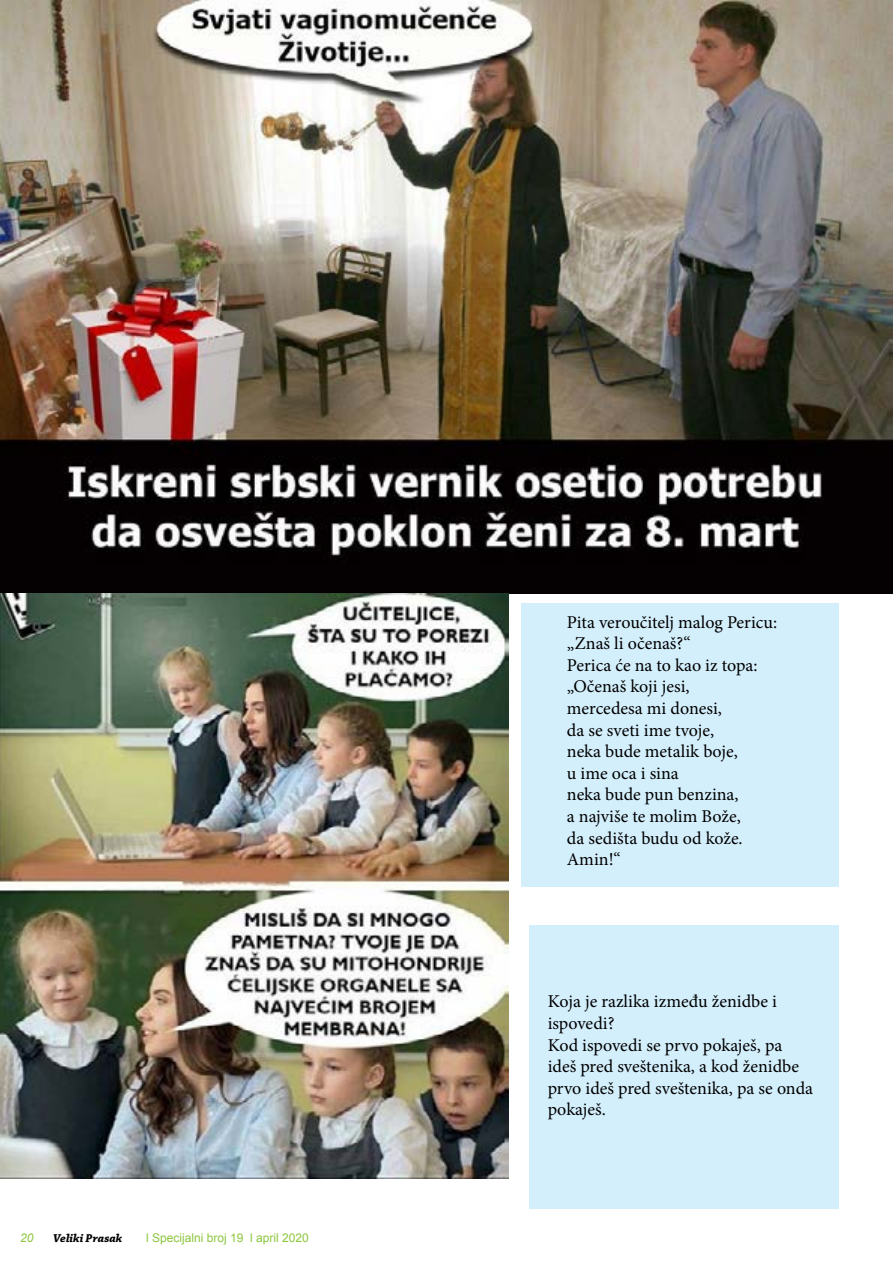
<style>
.page{position:relative;width:893px;height:1263px;background:#fff}
.page>*{position:absolute;margin:0;border:0;box-sizing:border-box;transform-origin:0 0}
.t1{font:18px/21.6px "Minion Pro";color:#000}
.t2{font:12px "Arial";color:#8dc63f}
.t3{font:italic 700 12px "Chaparral Pro";color:#000}
.t4{font:italic 12px "Arial";color:#8dc63f}
</style>
<div class="page">
<img style="left:0;top:0;width:893px;height:594px">
<img style="left:0;top:594px;width:508px;height:585px">
<div style="left:522px;top:603px;width:317px;height:283px;background:#d4effc"></div>
<div style="left:529px;top:925px;width:310px;height:284px;background:#d4effc"></div>
<p class="t4" style="left:20px;top:1230px;width:15px">20</p>
<p class="t3" style="left:53px;top:1231px;width:70px">Veliki Prasak</p>
<p class="t2" style="left:146px;top:1229px;width:164px">l Specijalni broj 19 l april 2020</p>
<p class="t1" style="left:567px;top:611px;width:212px">Pita veroučitelj malog Pericu: „Znaš li očenaš?“<br>Perica će na to kao iz topa: „Očenaš koji jesi,<br>mercedesa mi donesi,<br>da se sveti ime tvoje,<br>neka bude metalik boje,<br>u ime oca i sina<br>neka bude pun benzina,<br>a najviše te molim Bože,<br>da sedišta budu od kože.<br>Amin!“</p>
<p class="t1" style="left:548px;top:991px;width:267px">Koja je razlika između ženidbe i ispovedi?<br>Kod ispovedi se prvo pokaješ, pa ideš pred sveštenika, a kod ženidbe prvo ideš pred sveštenika, pa se onda pokaješ.</p>
</div>
